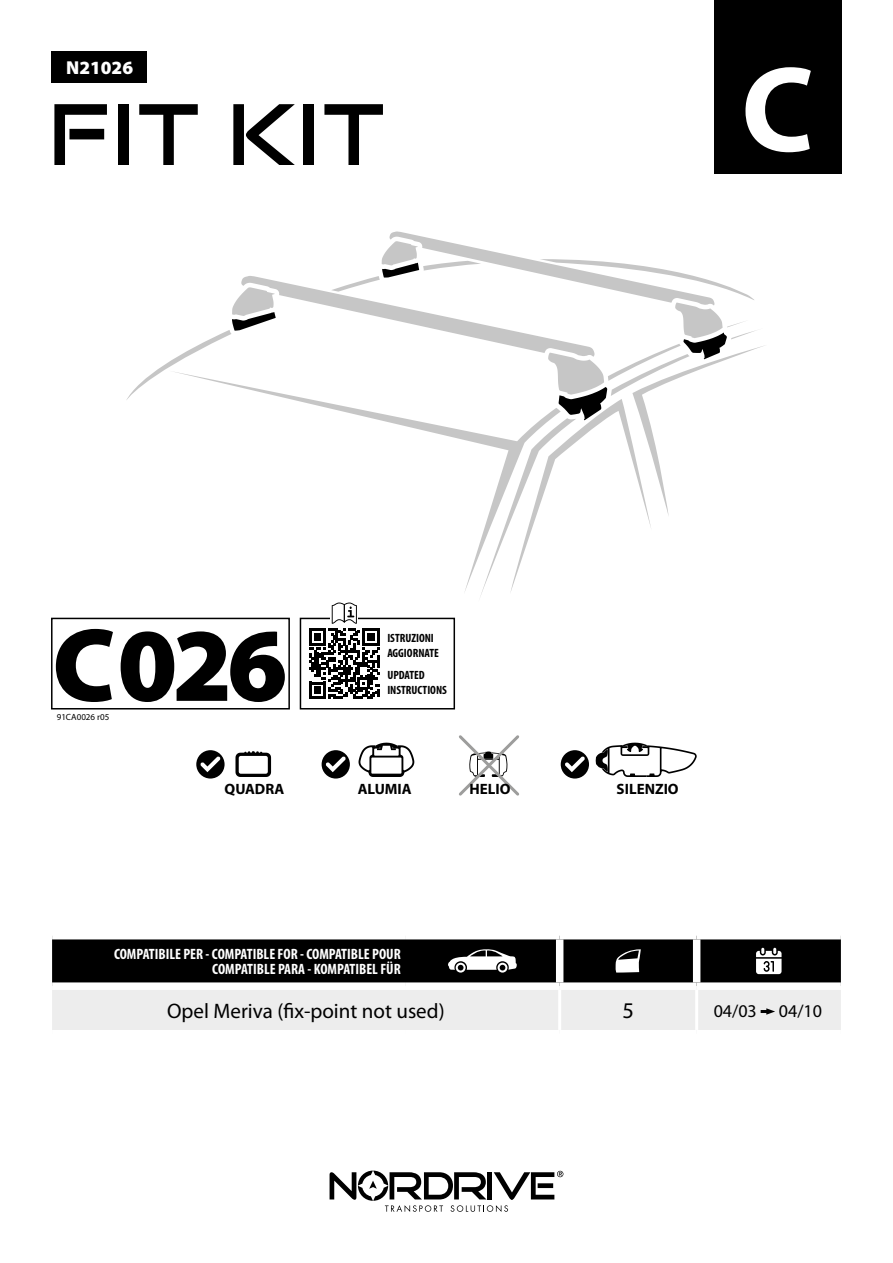
<style>
.page{position:relative;width:893px;height:1263px;background:#fff}
.page>*{position:absolute;margin:0;border:0;box-sizing:border-box;transform-origin:0 0}
.t1{font:900 105px "Myriad Pro";color:#000}
.t2{font:22.5px "Myriad Pro";color:#000}
.t3{font:21px "Myriad Pro";color:#000}
.t4{font:900 18.75px "Myriad Pro";color:#fff}
.t5{font:18px "Myriad Pro";color:#000}
.t6{font:700 condensed 15px/15px "Myriad Pro";color:#fff;text-align:right}
.t7{font:700 15px "Myriad Pro";color:#000}
.t8{font:700 condensed 12px/14.4px "Myriad Pro";color:#000}
.t9{font:9px "Myriad Pro";color:#000}
</style>
<div class="page">
<svg style="left:382px;top:231px;width:145px;height:28px"></svg>
<svg style="left:126px;top:259px;width:639px;height:338px"></svg>
<div style="left:714px;top:0;width:128px;height:173px;background:#000"></div>
<svg style="left:330px;top:1170px;width:233px;height:42px"></svg>
<svg style="left:745px;top:67px;width:66px;height:85px"></svg>
<svg style="left:54px;top:104px;width:53px;height:61px"></svg>
<div style="left:118px;top:104px;width:11px;height:61px;background:#000"></div>
<svg style="left:139px;top:104px;width:59px;height:61px"></svg>
<svg style="left:233px;top:104px;width:62px;height:61px"></svg>
<div style="left:303px;top:104px;width:11px;height:61px;background:#000"></div>
<svg style="left:324px;top:104px;width:59px;height:61px"></svg>
<div style="left:51px;top:618px;width:239px;height:91px;border:2px solid #000"></div>
<div style="left:51px;top:51px;width:96px;height:32px;background:#000"></div>
<svg style="left:52px;top:936px;width:789px;height:94px;background:#8b8b8b"></svg>
<svg style="left:596px;top:743px;width:101px;height:34px"></svg>
<svg style="left:358px;top:743px;width:56px;height:34px"></svg>
<svg style="left:235px;top:751px;width:36px;height:26px"></svg>
<div style="left:196px;top:750px;width:29px;height:28px;background:#000;border-radius:50%"></div>
<svg style="left:200px;top:756px;width:20px;height:16px"></svg>
<div style="left:322px;top:750px;width:28px;height:28px;background:#000;border-radius:50%"></div>
<svg style="left:326px;top:756px;width:20px;height:16px"></svg>
<div style="left:561px;top:750px;width:28px;height:28px;background:#000;border-radius:50%"></div>
<svg style="left:565px;top:756px;width:20px;height:16px"></svg>
<svg style="left:459px;top:735px;width:61px;height:61px"></svg>
<svg style="left:299px;top:602px;width:157px;height:108px"></svg>
<p class="t4" style="left:66px;top:55px;width:68px">N21026</p>
<h1 class="t1" style="left:52px;top:595px;width:237px">C026</h1>
<p class="t9" style="left:57px;top:711px;width:54px">91CA0026 r05</p>
<p class="t8" style="left:387px;top:631px;width:53px">ISTRUZIONI<br>AGGIORNATE</p>
<p class="t8" style="left:387px;top:668px;width:61px">UPDATED<br>INSTRUCTIONS</p>
<p class="t7" style="left:225px;top:779px;width:61px">QUADRA</p>
<p class="t7" style="left:358px;top:779px;width:56px">ALUMIA</p>
<p class="t7" style="left:469px;top:779px;width:43px">HELIO</p>
<p class="t7" style="left:617px;top:779px;width:64px">SILENZIO</p>
<p class="t6" style="left:114px;top:946px;width:288px">COMPATIBILE PER - COMPATIBLE FOR - COMPATIBLE POUR<br>COMPATIBLE PARA - KOMPATIBEL FÜR</p>
<h3 class="t3" style="left:167px;top:998px;width:279px">Opel Meriva (fix-point not used)</h3>
<h2 class="t2" style="left:622px;top:997px;width:13px">5</h2>
<p class="t5" style="left:714px;top:999px;width:110px">04/03 04/10</p>
</div>
